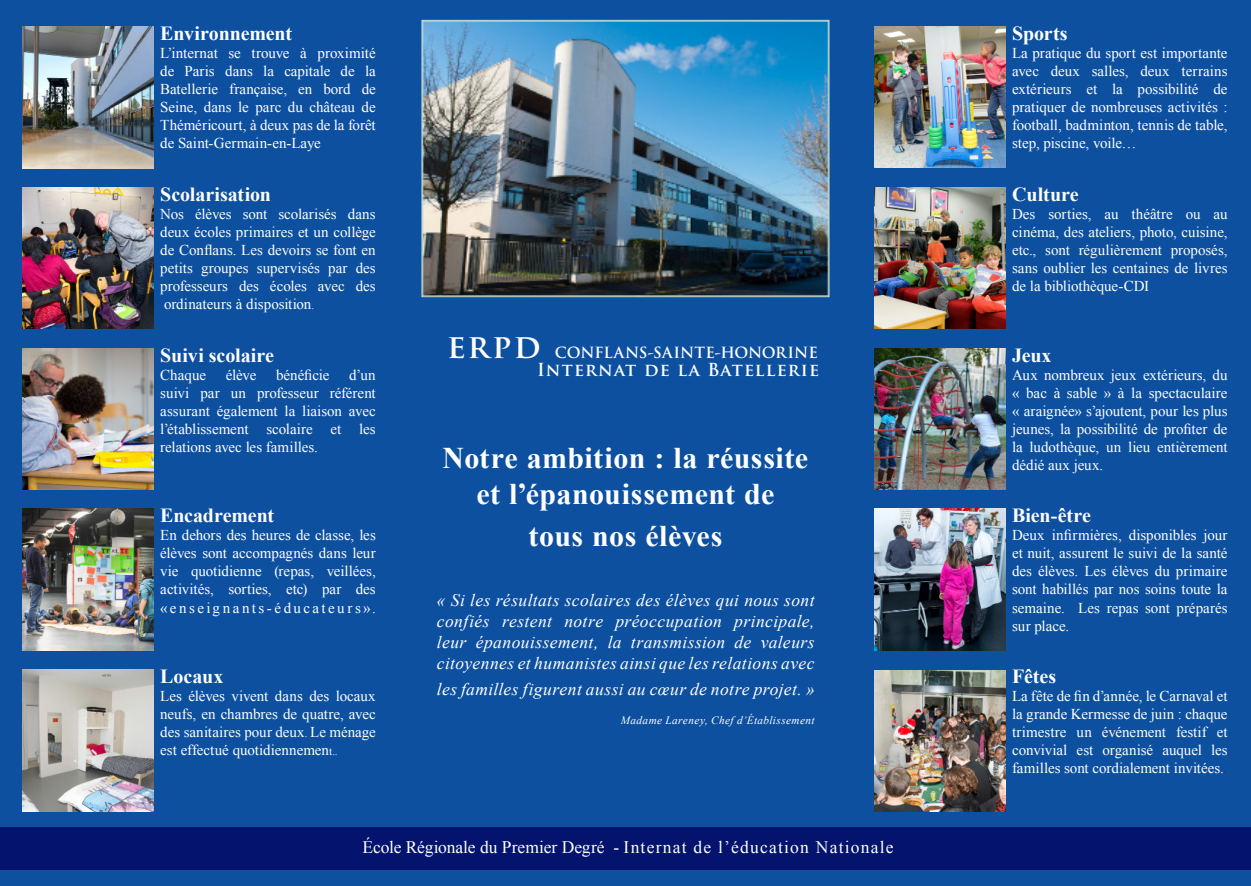
<style>
.page{position:relative;width:1251px;height:886px;background:#fff}
.page>*{position:absolute;margin:0;border:0;box-sizing:border-box;transform-origin:0 0}
.t1{font:700 30px/36px "Times New Roman";letter-spacing:.015em;color:#fff;text-align:center}
.t2{font:700 20px "Times New Roman";letter-spacing:-.005em;color:#fff}
.t3{font:italic 17.5px/21px "Times New Roman";letter-spacing:.025em;color:#fff;text-align:justify}
.t4{font:17.5px "Times New Roman";letter-spacing:.07em;color:#fff}
.t5{font:700 17.5px "Trajan Pro";letter-spacing:.07em;color:#fff}
.t6{font:15px/18px "Times New Roman";color:#fff;text-align:justify}
.t7{font:700 15px "Trajan Pro";letter-spacing:-.005em;color:#fff}
.t8{font:italic 11.25px "Times New Roman";letter-spacing:.035em;color:#fff}
.s1{font-size:11.25px}
.s2{font-size:11.25px;color:#1720e1}
.s3{font-size:32.5px}
.s4{font-family:"Adobe Caslon Pro";font-style:italic;color:#762023}
</style>
<div class="page">
<div style="left:0;top:1px;width:1250px;height:885px;background:#0d50a0"></div>
<div style="left:0;top:827px;width:1250px;height:43px;background:#03136e"></div>
<img style="left:422px;top:20px;width:407px;height:277px">
<div style="left:422px;top:21px;width:406px;height:275px;border:1px solid #bfd7cd"></div>
<img style="left:22px;top:26px;width:132px;height:142px">
<img style="left:22px;top:187px;width:132px;height:142px">
<img style="left:22px;top:348px;width:132px;height:142px">
<img style="left:22px;top:509px;width:132px;height:142px">
<img style="left:22px;top:670px;width:132px;height:141px">
<img style="left:874px;top:26px;width:131px;height:141px">
<img style="left:874px;top:187px;width:131px;height:142px">
<img style="left:874px;top:348px;width:131px;height:142px">
<img style="left:874px;top:509px;width:131px;height:142px">
<img style="left:874px;top:670px;width:131px;height:141px">
<h2 class="t2" style="left:160px;top:22px;width:133px">Environnement</h2>
<p class="t6" style="left:160px;top:44px;width:217px">L’internat se trouve à proximité de Paris dans la capitale de la Batellerie française, en bord de Seine, dans le parc du château de Théméricourt, à deux pas de la forêt de Saint-Germain-en-Laye</p>
<h2 class="t2" style="left:160px;top:183px;width:112px">Scolarisation</h2>
<p class="t6" style="left:160px;top:205px;width:217px">Nos élèves sont scolarisés dans deux écoles primaires et un collège de Conflans. Les devoirs se font en petits groupes supervisés par des professeurs des écoles avec des ordinateurs à disposition<span class="s1">.</span><span class="s2">.</span></p>
<h2 class="t2" style="left:160px;top:344px;width:115px">Suivi scolaire</h2>
<p class="t6" style="left:160px;top:365px;width:47px">Chaque</p>
<p class="t6" style="left:226px;top:365px;width:32px">élève</p>
<p class="t6" style="left:276px;top:365px;width:55px">bénéficie</p>
<p class="t6" style="left:160px;top:365px;width:217px;text-indent:189px">d’un suivi par un professeur référent assurant également la liaison avec l’établissement scolaire et les relations avec les familles.</p>
<h2 class="t2" style="left:160px;top:505px;width:115px">Encadrement</h2>
<p class="t6" style="left:160px;top:526px;width:217px">En dehors des heures de classe, les élèves sont accompagnés dans leur vie quotidienne (repas, veillées, activités, sorties, etc) par des «enseignants-éducateurs».</p>
<h2 class="t2" style="left:160px;top:665px;width:65px">Locaux</h2>
<p class="t6" style="left:160px;top:687px;width:217px">Les élèves vivent dans des locaux neufs, en chambres de quatre, avec des sanitaires pour deux<span class="s1">.</span> Le ménage est effectué quotidiennemen<span class="s1">t..</span></p>
<p class="t7" style="left:447px;top:343px;width:372px"><span class="s3">erpd</span> CONFLANS-SAINTE-HONORINE</p>
<p class="t5" style="left:537px;top:358px;width:284px">Internat de la Batellerie</p>
<h1 class="t1" style="left:443px;top:440px;width:367px">Notre ambition : la réussite et l’épanouissement de</h1>
<h1 class="t1" style="left:528px;top:518px;width:195px">tous nos élèves</h1>
<p class="t3" style="left:437px;top:590px;width:379px">« Si les résultats scolaires des élèves qui nous sont confiés restent notre préoccupation principale, leur épanouissement, la transmission de valeurs citoyennes et humanistes ainsi que les relations avec</p>
<p class="t3" style="left:437px;top:678px;width:379px">les familles figurent aussi au cœur de notre projet. »</p>
<p class="t8" style="left:621px;top:714px;width:195px">Madame Lareney, Chef d’Établissement</p>
<p class="t4" style="left:362px;top:838px;width:533px">École Régionale du Premier Degré - Internat de l’éducation Nationale</p>
<h2 class="t2" style="left:1012px;top:22px;width:57px">Sports</h2>
<p class="t6" style="left:1012px;top:44px;width:217px">La pratique du sport est importante avec deux salles, deux terrains extérieurs et la possibilité de pratiquer de nombreuses activités : football, badminton, tennis de table, step, piscine, voile…</p>
<h2 class="t2" style="left:1012px;top:183px;width:68px">Culture</h2>
<p class="t6" style="left:1012px;top:205px;width:217px">Des sorties, au théâtre ou au cinéma, des ateliers, photo, cuisine, etc., sont régulièrement proposés, sans oublier les centaines de livres de la bibliothèque-CDI</p>
<h2 class="t2" style="left:1012px;top:344px;width:41px">Jeux</h2>
<p class="t6" style="left:1012px;top:365px;width:217px">Aux nombreux jeux extérieurs, du « bac à sable » à la spectaculaire « araignée» s’ajoutent, pour les plus jeunes, la possibilité de profiter de la ludothèque, un lieu entièrement dédié aux jeux.</p>
<h2 class="t2" style="left:1012px;top:505px;width:81px">Bien-être</h2>
<p class="t6" style="left:1012px;top:526px;width:217px">Deux infirmières, disponibles jour et nuit, assurent le suivi de la santé des élèves. Les élèves du primaire sont habillés par nos soins toute la semaine. Les repas sont préparés sur place.</p>
<h2 class="t2" style="left:1012px;top:665px;width:46px">Fêtes</h2>
<p class="t6" style="left:1012px;top:687px;width:217px">La fête de fin d’année, le Carnaval et la grande Kermesse de juin : chaque trimestre un événement festif et convivial est organisé auquel les familles sont cordialement invitées.<span class="s4">.</span></p>
</div>
